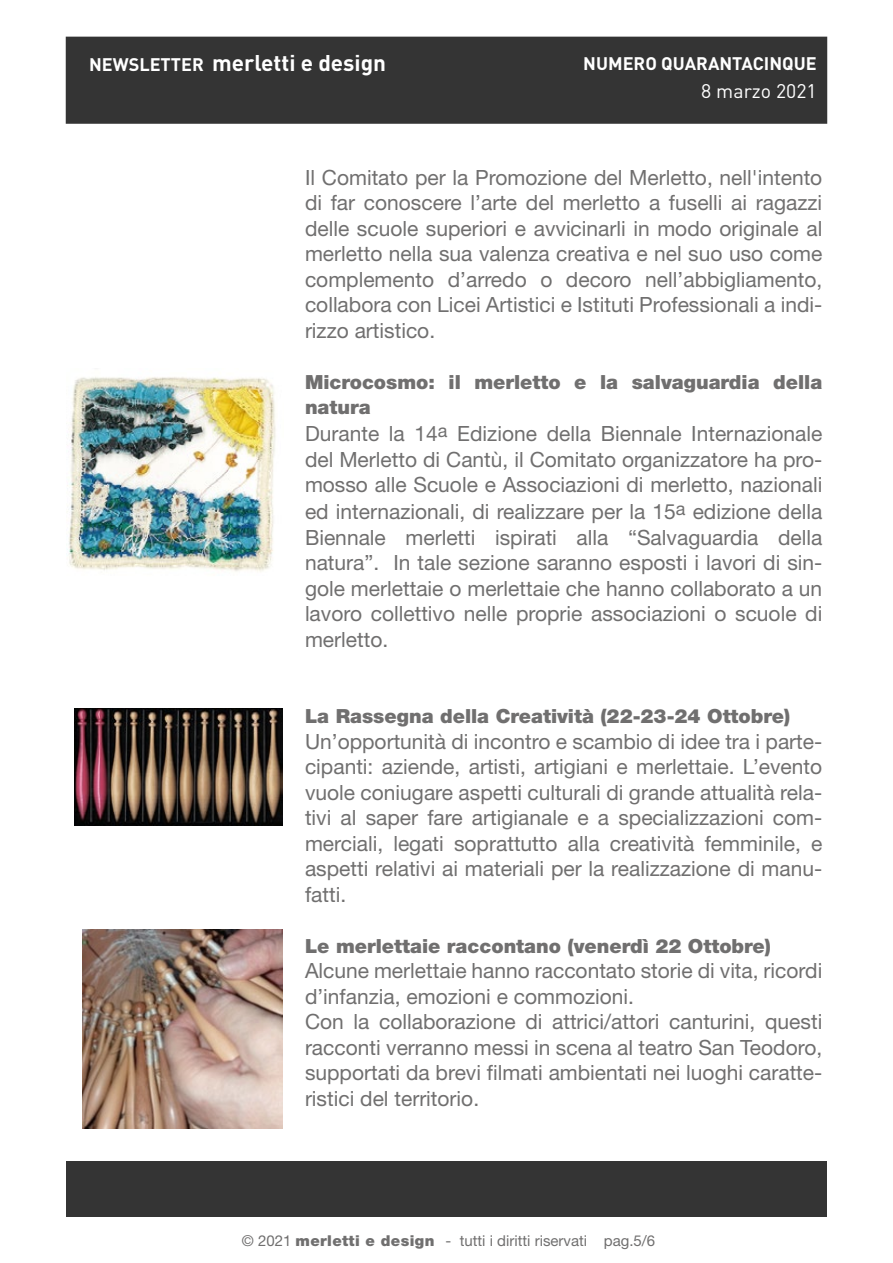
<style>
.page{position:relative;width:893px;height:1263px;background:#fff}
.page>*{position:absolute;margin:0;border:0;box-sizing:border-box;transform-origin:0 0}
.t1{font:700 22.5px "DIN";color:#fff}
.t2{font:21px/25.5px "Helvetica Neue";color:#706f6f;text-align:justify}
.t3{font:900 19.5px/25.5px "Helvetica Neue";color:#706f6f}
.t4{font:19.5px "DIN";color:#fff}
.t5{font:700 18px "DIN";color:#fff}
.t6{font:15px "Helvetica Neue";color:#706f6f}
.s1{font-size:18px}
.s2{font-weight:900}
</style>
<div class="page">
<div style="left:66px;top:1161px;width:760px;height:56px;background:#343434"></div>
<div style="left:66px;top:37px;width:761px;height:87px;background:#343434;border:2px solid #343434"></div>
<img style="left:67px;top:377px;width:209px;height:195px">
<img style="left:74px;top:709px;width:208px;height:116px">
<img style="left:83px;top:929px;width:199px;height:200px">
<p class="t1" style="left:89px;top:49px;width:299px"><span class="s1">NEWSLETTER</span> merletti e design</p>
<p class="t5" style="left:583px;top:52px;width:235px">NUMERO QUARANTACINQUE</p>
<p class="t4" style="left:701px;top:79px;width:117px">8 marzo 2021</p>
<p class="t2" style="left:305px;top:164px;width:519px">Il Comitato per la Promozione del Merletto, nell'intento di far conoscere l’arte del merletto a fuselli ai ragazzi delle scuole superiori e avvicinarli in modo originale al merletto nella sua valenza creativa e nel suo uso come complemento d’arredo o decoro nell’abbigliamento, collabora con Licei Artistici e Istituti Professionali a indi&shy;rizzo artistico.</p>
<p class="t3" style="left:305px;top:369px;width:519px">Microcosmo: il merletto e la salvaguardia della natura</p>
<p class="t2" style="left:305px;top:420px;width:519px">Durante la 14<sup>a</sup> Edizione della Biennale Internazionale del Merletto di Cantù, il Comitato organizzatore ha pro&shy;mosso alle Scuole e Associazioni di merletto, nazionali ed internazionali, di realizzare per la 15<sup>a</sup> edizione della Biennale merletti ispirati alla “Salvaguardia della natura”. In tale sezione saranno esposti i lavori di sin&shy;gole merlettaie o merlettaie che hanno collaborato a un lavoro collettivo nelle proprie associazioni o scuole di merletto.</p>
<p class="t3" style="left:305px;top:703px;width:487px">La Rassegna della Creatività (22-23-24 Ottobre)</p>
<p class="t2" style="left:305px;top:728px;width:519px">Un’opportunità di incontro e scambio di idee tra i parte&shy;cipanti: aziende, artisti, artigiani e merlettaie. L’evento vuole coniugare aspetti culturali di grande attualità rela&shy;tivi al saper fare artigianale e a specializzazioni com&shy;merciali, legati soprattutto alla creatività femminile, e aspetti relativi ai materiali per la realizzazione di manu&shy;fatti.</p>
<p class="t3" style="left:305px;top:933px;width:467px">Le merlettaie raccontano (venerdì 22 Ottobre)</p>
<p class="t2" style="left:305px;top:957px;width:519px;text-align:left">Alcune merlettaie hanno raccontato storie di vita, ricordi d’infanzia, emozioni e commozioni.<br>Con la collaborazione di attrici/attori canturini, questi racconti verranno messi in scena al teatro San Teodoro, supportati da brevi filmati ambientati nei luoghi caratte&shy;ristici del territorio.</p>
<p class="t6" style="left:242px;top:1232px;width:415px">© 2021 <span class="s2">merletti e design</span> - tutti i diritti riservati pag.5/6</p>
</div>
